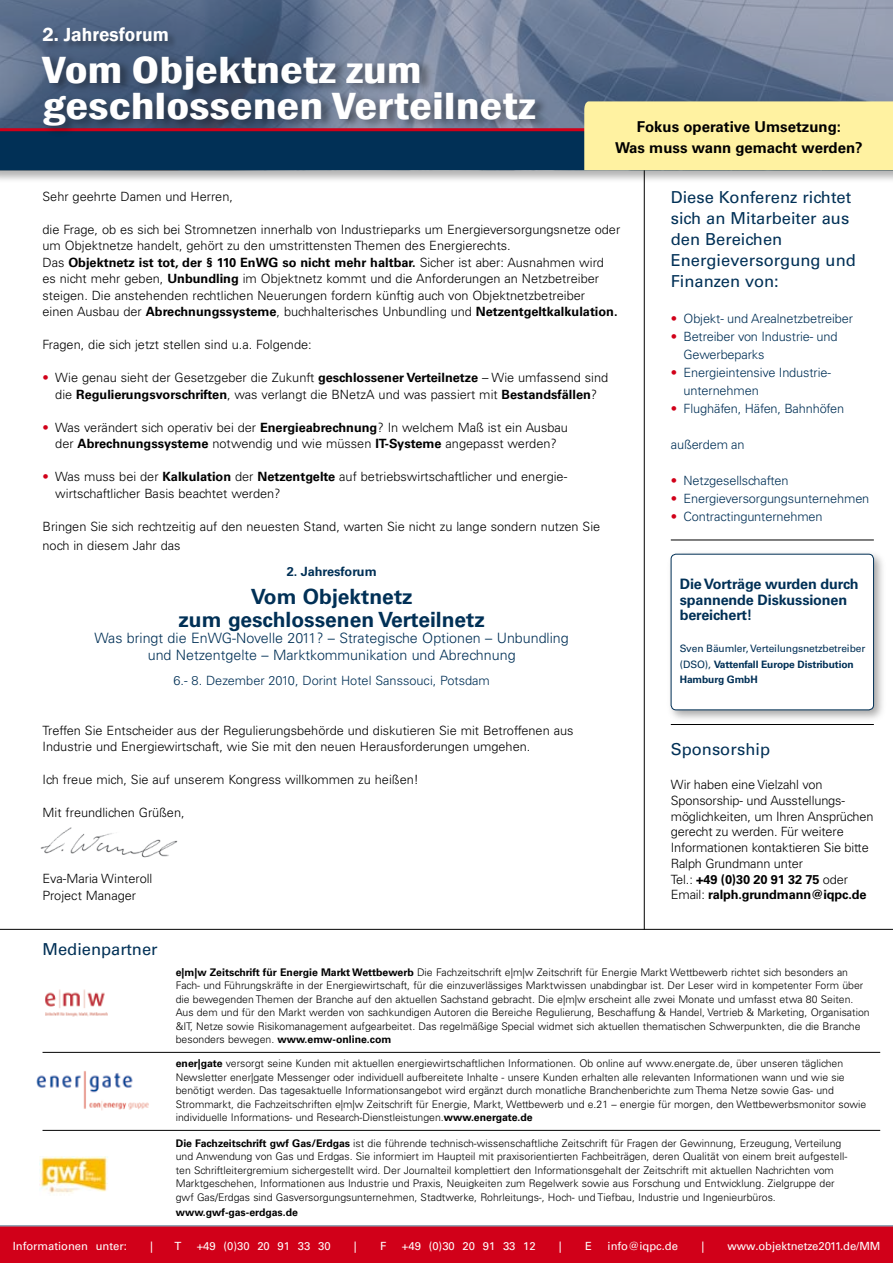
<style>
.page{position:relative;width:893px;height:1263px;background:#fff}
.page>*{position:absolute;margin:0;border:0;box-sizing:border-box;transform-origin:0 0}
.t1{font:600 condensed 39px/36px "Franklin Gothic";color:#fff;scale:1.28 1}
.t2{font:700 21px/22.5px "Univers LT Std";color:#013056;text-align:center}
.t3{font:600 19.5px "Franklin Gothic";color:#fff}
.t4{font:16.5px/21px "Univers LT Std";color:#013056}
.t5{font:700 15px/21px "Univers LT Std";color:#000;text-align:center}
.t6{font:700 14.4px/15.8px "Univers LT Std";letter-spacing:-.01em;color:#013056}
.t7{font:300 14.25px/16.5px "Univers LT Std";color:#013056;text-align:center}
.t8{font:300 12.75px/16.5px "Univers LT Std";color:#000}
.t9{font:300 12.75px/18px "Univers LT Std";letter-spacing:-.01em;color:#013056}
.t10{font:700 12.75px "Univers LT Std";color:#013056}
.t11{font:11.25px "Univers LT Std";letter-spacing:-.005em;color:#fff}
.t12{font:300 10.5px/13.5px "Univers LT Std";color:#000}
.t13{font:700 10.5px "Univers LT Std";color:#000}
.t14{font:10.2px/15.8px "Univers LT Std";letter-spacing:-.01em;color:#013056}
.s1{font-weight:700}
.s2{color:#d10019}
</style>
<div class="page">
<div style="left:666px;top:549px;width:221px;height:175px;background:#000;opacity:.35"></div>
<div style="left:671px;top:554px;width:202px;height:156px;background:#fff;border-radius:5px"></div>
<div style="left:671px;top:554px;width:203px;height:156px;border:1px solid #013056;border-radius:5px"></div>
<hr style="left:644px;top:156px;width:1px;height:773px;background:#000">
<img style="left:40px;top:827px;width:138px;height:31px">
<img style="left:0;top:0;width:893px;height:128px">
<div style="left:0;top:128px;width:893px;height:56px;background:#000;opacity:.3"></div>
<div style="left:0;top:130px;width:893px;height:40px;background:#013056"></div>
<hr style="left:0;top:128px;width:893px;height:3px;background:#d10019">
<div style="left:43px;top:27px;width:134px;height:24px;background:#000;opacity:.3"></div>
<div style="left:41px;top:51px;width:508px;height:86px;background:#000;opacity:.4"></div>
<div style="left:0;top:1226px;width:893px;height:37px;background:#d10019"></div>
<hr style="left:0;top:1225px;width:893px;height:1px;background:#8ea1b2">
<hr style="left:671px;top:724px;width:203px;height:1px;background:#000">
<hr style="left:671px;top:540px;width:203px;height:1px;background:#000">
<img style="left:45px;top:989px;width:63px;height:28px">
<img style="left:36px;top:1071px;width:113px;height:39px">
<img style="left:40px;top:1156px;width:68px;height:37px">
<div style="left:584px;top:101px;width:309px;height:69px;background:#fff2a1"></div>
<h3 class="t3" style="left:43px;top:23px;width:128px">2. Jahresforum</h3>
<h1 class="t1" style="left:43px;top:51px;width:387px">Vom Objektnetz zum geschlossenen Verteilnetz</h1>
<h3 class="t5" style="left:615px;top:117px;width:249px">Fokus operative Umsetzung:<br>Was muss wann gemacht werden?</h3>
<p class="t8" style="left:43px;top:188px;width:192px">Sehr geehrte Damen und Herren,</p>
<p class="t8" style="left:43px;top:221px;width:579px">die Frage, ob es sich bei Stromnetzen innerhalb von Industrieparks um Energieversorgungsnetze oder um Objektnetze handelt, gehört zu den umstrittensten Themen des Energierechts.<br>Das <span class="s1">Objektnetz ist tot, der § 110 EnWG so nicht mehr haltbar.</span> Sicher ist aber: Ausnahmen wird es nicht mehr geben, <span class="s1">Unbundling</span> im Objektnetz kommt und die Anforderungen an Netzbetreiber steigen. Die anstehenden rechtlichen Neuerungen fordern künftig auch von Objektnetzbetreiber<br>einen Ausbau der <span class="s1">Abrechnungssysteme</span>, buchhalterisches Unbundling und <span class="s1">Netzentgeltkalkulation.</span></p>
<p class="t8" style="left:43px;top:336px;width:271px">Fragen, die sich jetzt stellen sind u.a. Folgende:</p>
<p class="t8" style="left:43px;top:369px;width:567px;text-align:center"><span class="s2">•</span> Wie genau sieht der Gesetzgeber die Zukunft <span class="s1">geschlossener Verteilnetze</span> – Wie umfassend sind die <span class="s1">Regulierungsvorschriften</span>, was verlangt die BNetzA und was passiert mit <span class="s1">Bestandsfällen</span>?</p>
<p class="t8" style="left:43px;top:419px;width:527px;text-align:center"><span class="s2">•</span> Was verändert sich operativ bei der <span class="s1">Energieabrechnung</span>? In welchem Maß ist ein Ausbau der <span class="s1">Abrechnungssysteme</span> notwendig und wie müssen <span class="s1">IT-Systeme</span> angepasst werden?</p>
<p class="t8" style="left:55px;top:468px;width:513px;text-indent:-13px"><span class="s2">•</span> Was muss bei der <span class="s1">Kalkulation</span> der <span class="s1">Netzentgelte</span> auf betriebswirtschaftlicher und energie&shy;wirtschaftlicher Basis beachtet werden?</p>
<p class="t8" style="left:43px;top:516px;width:559px;line-height:19.5px">Bringen Sie sich rechtzeitig auf den neuesten Stand, warten Sie nicht zu lange sondern nutzen Sie noch in diesem Jahr das</p>
<p class="t10" style="left:287px;top:564px;width:92px">2. Jahresforum</p>
<h2 class="t2" style="left:178px;top:586px;width:308px">Vom Objektnetz<br>zum geschlossenen Verteilnetz</h2>
<h3 class="t7" style="left:95px;top:630px;width:476px">Was bringt die EnWG-Novelle 2011? – Strategische Optionen – Unbundling und Netzentgelte – Marktkommunikation und Abrechnung</h3>
<p class="t9" style="left:173px;top:672px;width:318px">6.- 8. Dezember 2010, Dorint Hotel Sanssouci, Potsdam</p>
<p class="t8" style="left:43px;top:722px;width:532px">Treffen Sie Entscheider aus der Regulierungsbehörde und diskutieren Sie mit Betroffenen aus<br>Industrie und Energiewirtschaft, wie Sie mit den neuen Herausforderungen umgehen.</p>
<p class="t8" style="left:43px;top:771px;width:378px">Ich freue mich, Sie auf unserem Kongress willkommen zu heißen!</p>
<p class="t8" style="left:43px;top:804px;width:144px">Mit freundlichen Grüßen,</p>
<p class="t8" style="left:43px;top:870px;width:111px">Eva-Maria Winteroll<br>Project Manager</p>
<h3 class="t4" style="left:43px;top:939px;width:117px">Medienpartner</h3>
<h3 class="t4" style="left:671px;top:187px;width:187px">Diese Konferenz richtet sich an Mitarbeiter aus den Bereichen<br>Energieversorgung und<br>Finanzen von:</h3>
<p class="t9" style="left:671px;top:310px;width:184px"><span class="s2">•</span> Objekt- und Arealnetzbetreiber</p>
<p class="t9" style="left:683px;top:328px;width:156px;text-indent:-13px"><span class="s2">•</span> Betreiber von Industrie- und<br>Gewerbeparks</p>
<p class="t9" style="left:684px;top:364px;width:149px;text-indent:-13px"><span class="s2">•</span> Energieintensive Industrie&shy;unternehmen</p>
<p class="t9" style="left:671px;top:400px;width:175px"><span class="s2">•</span> Flughäfen, Häfen, Bahnhöfen</p>
<p class="t9" style="left:671px;top:436px;width:75px">außerdem an</p>
<p class="t9" style="left:671px;top:472px;width:119px"><span class="s2">•</span> Netzgesellschaften</p>
<p class="t9" style="left:671px;top:490px;width:200px"><span class="s2">•</span> Energieversorgungsunternehmen</p>
<p class="t9" style="left:671px;top:508px;width:153px"><span class="s2">•</span> Contractingunternehmen</p>
<h3 class="t6" style="left:680px;top:576px;width:180px">Die Vorträge wurden durch spannende Diskussionen bereichert!</h3>
<p class="t14" style="left:680px;top:640px;width:187px">Sven Bäumler, Verteilungsnetzbetreiber (DSO), <span class="s1">Vattenfall Europe Distribution<br>Hamburg GmbH</span></p>
<h3 class="t4" style="left:671px;top:739px;width:101px">Sponsorship</h3>
<p class="t8" style="left:671px;top:777px;width:204px;line-height:15.8px">Wir haben eine Vielzahl von<br>Sponsorship- und Ausstellungs&shy;möglichkeiten, um Ihren Ansprüchen gerecht zu werden. Für weitere<br>Informationen kontaktieren Sie bitte<br>Ralph Grundmann unter<br>Tel.: <span class="s1">+49 (0)30 20 91 32 75</span> oder<br>Email: <span class="s1">ralph.grundmann@iqpc.de</span></p>
<p class="t12" style="left:176px;top:965px;width:695px"><span class="s1">e|m|w Zeitschrift für Energie Markt Wettbewerb</span> Die Fachzeitschrift e|m|w Zeitschrift für Energie Markt Wettbewerb richtet sich besonders an Fach- und Führungskräfte in der Energiewirtschaft, für die einzuverlässiges Marktwissen unabdingbar ist. Der Leser wird in kompetenter Form über die bewegenden Themen der Branche auf den aktuellen Sachstand gebracht. Die e|m|w erscheint alle zwei Monate und umfasst etwa 80 Seiten.<br>Aus dem und für den Markt werden von sachkundigen Autoren die Bereiche Regulierung, Beschaffung &amp; Handel, Vertrieb &amp; Marketing, Organisation &amp;IT, Netze sowie Risikomanagement aufgearbeitet. Das regelmäßige Special widmet sich aktuellen thematischen Schwerpunkten, die die Branche besonders bewegen. <span class="s1">www.emw-online.com</span></p>
<p class="t12" style="left:176px;top:1057px;width:692px"><span class="s1">ener|gate</span> versorgt seine Kunden mit aktuellen energiewirtschaftlichen Informationen. Ob online auf www.energate.de, über unseren täglichen Newsletter ener|gate Messenger oder individuell aufbereitete Inhalte - unsere Kunden erhalten alle relevanten Informationen wann und wie sie benötigt werden. Das tagesaktuelle Informationsangebot wird ergänzt durch monatliche Branchenberichte zum Thema Netze sowie Gas- und Strommarkt, die Fachzeitschriften e|m|w Zeitschrift für Energie, Markt, Wettbewerb und e.21 – energie für morgen, den Wettbewerbsmonitor sowie individuelle Informations- und Research-Dienstleistungen.<span class="s1">www.energate.de</span></p>
<p class="t12" style="left:176px;top:1136px;width:673px"><span class="s1">Die Fachzeitschrift gwf Gas/Erdgas</span> ist die führende technisch-wissenschaftliche Zeitschrift für Fragen der Gewinnung, Erzeugung, Verteilung und Anwendung von Gas und Erdgas. Sie informiert im Haupteil mit praxisorientierten Fachbeiträgen, deren Qualität von einem breit aufgestell&shy;ten Schriftleitergremium sichergestellt wird. Der Journalteil komplettiert den Informationsgehalt der Zeitschrift mit aktuellen Nachrichten vom Marktgeschehen, Informationen aus Industrie und Praxis, Neuigkeiten zum Regelwerk sowie aus Forschung und Entwicklung. Zielgruppe der gwf Gas/Erdgas sind Gasversorgungsunternehmen, Stadtwerke, Rohrleitungs-, Hoch- und Tiefbau, Industrie und Ingenieurbüros.</p>
<p class="t13" style="left:176px;top:1206px;width:124px">www.gwf-gas-erdgas.de</p>
<p class="t11" style="left:13px;top:1239px;width:116px">Informationen unter:</p>
<p class="t11" style="left:150px;top:1239px;width:4px">|</p>
<p class="t11" style="left:174px;top:1239px;width:8px">T</p>
<p class="t11" style="left:197px;top:1239px;width:135px">+49 (0)30 20 91 33 30</p>
<p class="t11" style="left:354px;top:1239px;width:4px">|</p>
<p class="t11" style="left:380px;top:1239px;width:8px">F</p>
<p class="t11" style="left:402px;top:1239px;width:135px">+49 (0)30 20 91 33 12</p>
<p class="t11" style="left:559px;top:1239px;width:4px">|</p>
<p class="t11" style="left:585px;top:1239px;width:8px">E</p>
<p class="t11" style="left:608px;top:1239px;width:72px">info@iqpc.de</p>
<p class="t11" style="left:701px;top:1239px;width:4px">|</p>
<p class="t11" style="left:728px;top:1239px;width:154px">www.objektnetze2011.de/MM</p>
</div>
